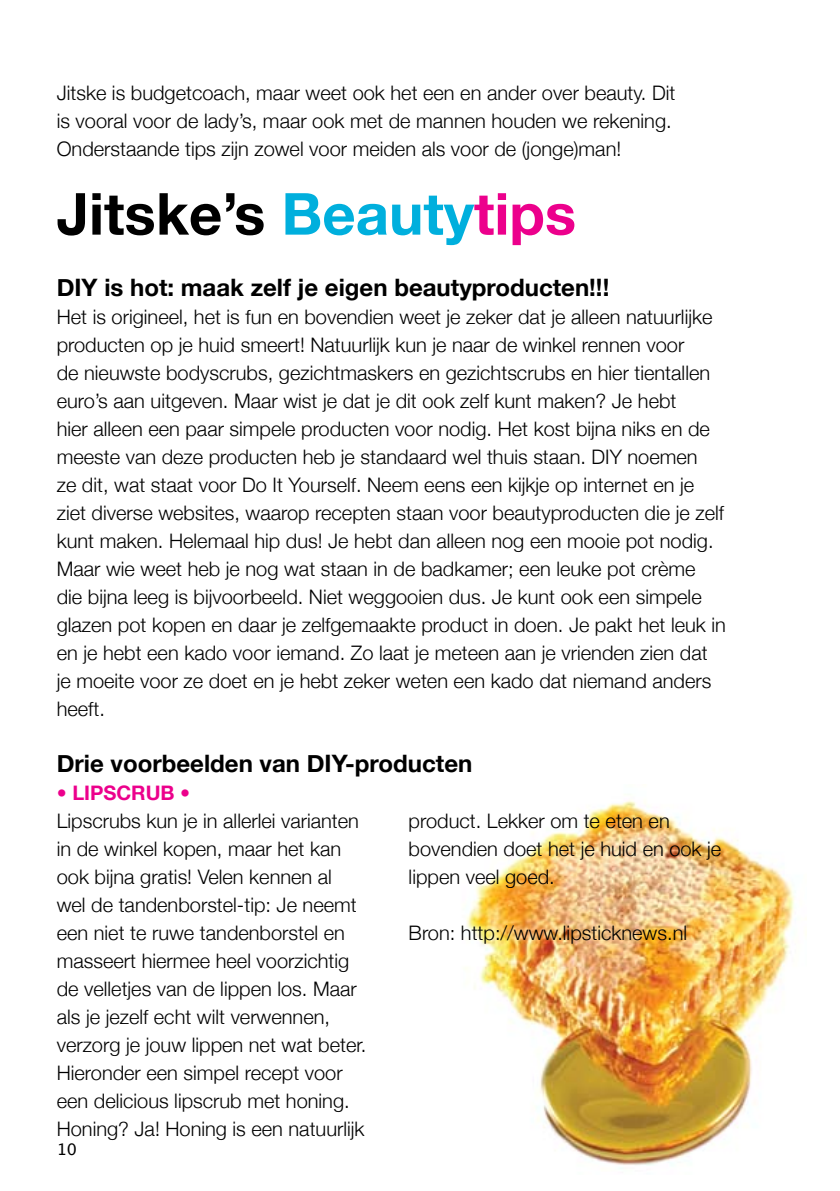
<style>
.page{position:relative;width:840px;height:1191px;background:#fff}
.page>*{position:absolute;margin:0;border:0;box-sizing:border-box;transform-origin:0 0}
.t1{font:700 58px "Helvetica Neue";color:#000}
.t2{font:700 24px "Helvetica Neue";color:#000}
.t3{font:300 20px/28px "Helvetica Neue";color:#000}
.t4{font:700 20px "Helvetica Neue";color:#ec008c}
.t5{font:16px "Lucida Grande";color:#000}
.s1{color:#00afdd}
.s2{color:#ec008c}
</style>
<div class="page">
<img style="left:465px;top:800px;width:329px;height:369px">
<p class="t3" style="left:57px;top:78px;width:619px">Jitske is budgetcoach, maar weet ook het een en ander over beauty. Dit is vooral voor de lady’s, maar ook met de mannen houden we rekening.<br>Onderstaande tips zijn zowel voor meiden als voor de (jonge)man!</p>
<h1 class="t1" style="left:57px;top:178px;width:520px">Jitske’s <span class="s1">Beauty</span><span class="s2">tips</span></h1>
<p class="t2" style="left:57px;top:273px;width:553px">DIY is hot: maak zelf je eigen beautyproducten!!!</p>
<p class="t3" style="left:57px;top:302px;width:670px">Het is origineel, het is fun en bovendien weet je zeker dat je alleen natuurlijke producten op je huid smeert! Natuurlijk kun je naar de winkel rennen voor<br>de nieuwste bodyscrubs, gezichtmaskers en gezichtscrubs en hier tientallen euro’s aan uitgeven. Maar wist je dat je dit ook zelf kunt maken? Je hebt<br>hier alleen een paar simpele producten voor nodig. Het kost bijna niks en de meeste van deze producten heb je standaard wel thuis staan. DIY noemen<br>ze dit, wat staat voor Do It Yourself. Neem eens een kijkje op internet en je ziet diverse websites, waarop recepten staan voor beautyproducten die je zelf kunt maken. Helemaal hip dus! Je hebt dan alleen nog een mooie pot nodig.<br>Maar wie weet heb je nog wat staan in de badkamer; een leuke pot crème die bijna leeg is bijvoorbeeld. Niet weggooien dus. Je kunt ook een simpele glazen pot kopen en daar je zelfgemaakte product in doen. Je pakt het leuk in en je hebt een kado voor iemand. Zo laat je meteen aan je vrienden zien dat je moeite voor ze doet en je hebt zeker weten een kado dat niemand anders heeft.</p>
<p class="t2" style="left:57px;top:749px;width:417px">Drie voorbeelden van DIY-producten</p>
<p class="t4" style="left:57px;top:781px;width:135px">• LIPSCRUB •</p>
<p class="t3" style="left:57px;top:806px;width:311px">Lipscrubs kun je in allerlei varianten in de winkel kopen, maar het kan ook bijna gratis! Velen kennen al<br>wel de tandenborstel-tip: Je neemt een niet te ruwe tandenborstel en masseert hiermee heel voorzichtig de velletjes van de lippen los. Maar als je jezelf echt wilt verwennen, verzorg je jouw lippen net wat beter.<br>Hieronder een simpel recept voor een delicious lipscrub met honing.<br>Honing? Ja! Honing is een natuurlijk</p>
<p class="t3" style="left:408px;top:806px;width:314px">product. Lekker om te eten en bovendien doet het je huid en ook je lippen veel goed.</p>
<p class="t3" style="left:408px;top:918px;width:280px">Bron: http://www.lipsticknews.nl</p>
<p class="t5" style="left:57px;top:1140px;width:22px">10</p>
</div>
